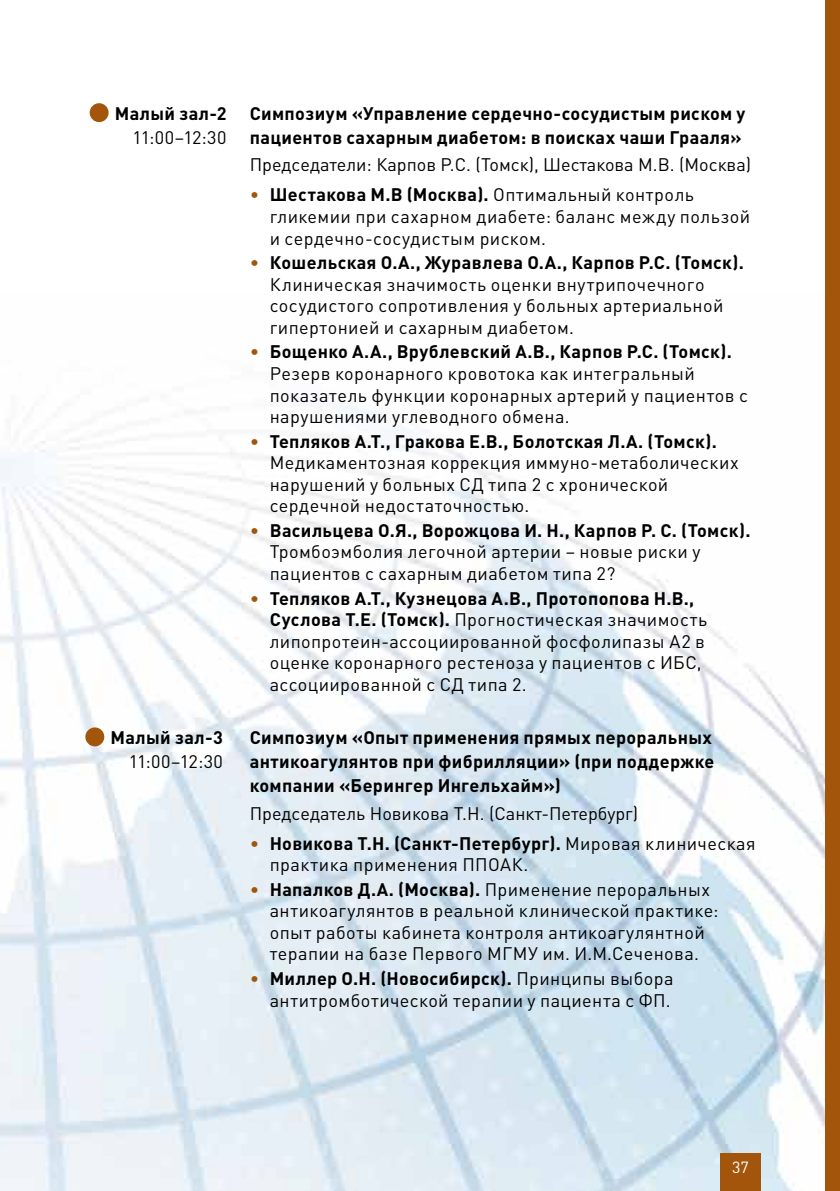
<style>
.page{position:relative;width:840px;height:1191px;background:#fff}
.page>*{position:absolute;margin:0;border:0;box-sizing:border-box;transform-origin:0 0}
.t1{font:18px/21.6px "DIN Pro";letter-spacing:.025em;color:#000}
.t2{font:700 18px/24px "DIN Pro";letter-spacing:.02em;color:#000}
.t3{font:18px "DIN Pro";color:#000}
.t4{font:16px "DIN Pro";color:#fff}
.s1{font-weight:700;font-size:58px;color:#a2550b}
.s2{font-weight:700}
.s3{color:#a2550b}
</style>
<div class="page">
<img style="left:0;top:406px;width:824px;height:785px">
<hr style="left:0;top:0;width:1px;height:194px;background:#a2550b">
<div style="left:824px;top:0;width:15px;height:1191px;background:#a2550b"></div>
<div style="left:719px;top:1153px;width:41px;height:38px;background:#a2550b"></div>
<p class="t1" style="left:85px;top:101px;width:143px;line-height:24px;text-align:right"><span class="s1">•</span><span class="s2">Малый зал-2<br></span>11:00–12:30</p>
<p class="t1" style="left:80px;top:725px;width:144px;line-height:24px;text-align:right"><span class="s1">•</span><span class="s2">Малый зал-3<br></span>11:00–12:30</p>
<p class="t2" style="left:249px;top:101px;width:497px">Симпозиум «Управление сердечно-сосудистым риском у пациентов сахарным диабетом: в поисках чаши Грааля»</p>
<p class="t3" style="left:249px;top:153px;width:502px">Председатели: Карпов Р.С. (Томск), Шестакова М.В. (Москва)</p>
<p class="t1" style="left:269px;top:183px;width:481px;text-indent:-20px"><span class="s3">•</span> <span class="s2">Шестакова М.В (Москва).</span> Оптимальный контроль гликемии при сахарном диабете: баланс между пользой и сердечно-сосудистым риском.</p>
<p class="t1" style="left:269px;top:251px;width:475px;text-indent:-20px"><span class="s3">•</span> <span class="s2">Кошельская О.А., Журавлева О.А., Карпов Р.С. (Томск).<br></span>Клиническая значимость оценки внутрипочечного сосудистого сопротивления у больных артериальной гипертонией и сахарным диабетом.</p>
<p class="t1" style="left:269px;top:340px;width:479px;text-indent:-20px"><span class="s3">•</span> <span class="s2">Бощенко А.А., Врублевский А.В., Карпов Р.С. (Томск).<br></span>Резерв коронарного кровотока как интегральный показатель функции коронарных артерий у пациентов с нарушениями углеводного обмена.</p>
<p class="t1" style="left:269px;top:429px;width:470px;text-indent:-20px"><span class="s3">•</span> <span class="s2">Тепляков А.Т., Гракова Е.В., Болотская Л.А. (Томск).<br></span>Медикаментозная коррекция иммуно-метаболических нарушений у больных СД типа 2 с хронической сердечной недостаточностью.</p>
<p class="t1" style="left:269px;top:519px;width:482px;text-indent:-20px"><span class="s3">•</span> <span class="s2">Васильцева О.Я., Ворожцова И. Н., Карпов Р. С. (Томск).<br></span>Тромбоэмболия легочной артерии – новые риски у пациентов с сахарным диабетом типа 2?</p>
<p class="t1" style="left:269px;top:586px;width:439px;text-indent:-20px"><span class="s3">•</span> <span class="s2">Тепляков А.Т., Кузнецова А.В., Протопопова Н.В., Суслова Т.Е. (Томск).</span> Прогностическая значимость липопротеин-ассоциированной фосфолипазы А2 в оценке коронарного рестеноза у пациентов с ИБС, ассоциированной с СД типа 2.</p>
<p class="t2" style="left:249px;top:725px;width:466px">Симпозиум «Опыт применения прямых пероральных антикоагулянтов при фибрилляции» (при поддержке компании «Берингер Ингельхайм»)</p>
<p class="t3" style="left:249px;top:800px;width:389px">Председатель Новикова Т.Н. (Санкт-Петербург)</p>
<p class="t1" style="left:269px;top:831px;width:487px;text-indent:-20px"><span class="s3">•</span> <span class="s2">Новикова Т.Н. (Санкт-Петербург).</span> Мировая клиническая практика применения ППОАК.</p>
<p class="t1" style="left:269px;top:877px;width:450px;text-indent:-20px"><span class="s3">•</span> <span class="s2">Напалков Д.А. (Москва).</span> Применение пероральных антикоагулянтов в реальной клинической практике: опыт работы кабинета контроля антикоагулянтной терапии на базе Первого МГМУ им. И.М.Сеченова.</p>
<p class="t1" style="left:249px;top:967px;width:425px;text-align:right"><span class="s3">•</span> <span class="s2">Миллер О.Н. (Новосибирск).</span> Принципы выбора антитромботической терапии у пациента с ФП.</p>
<p class="t4" style="left:731px;top:1156px;width:18px">37</p>
</div>
